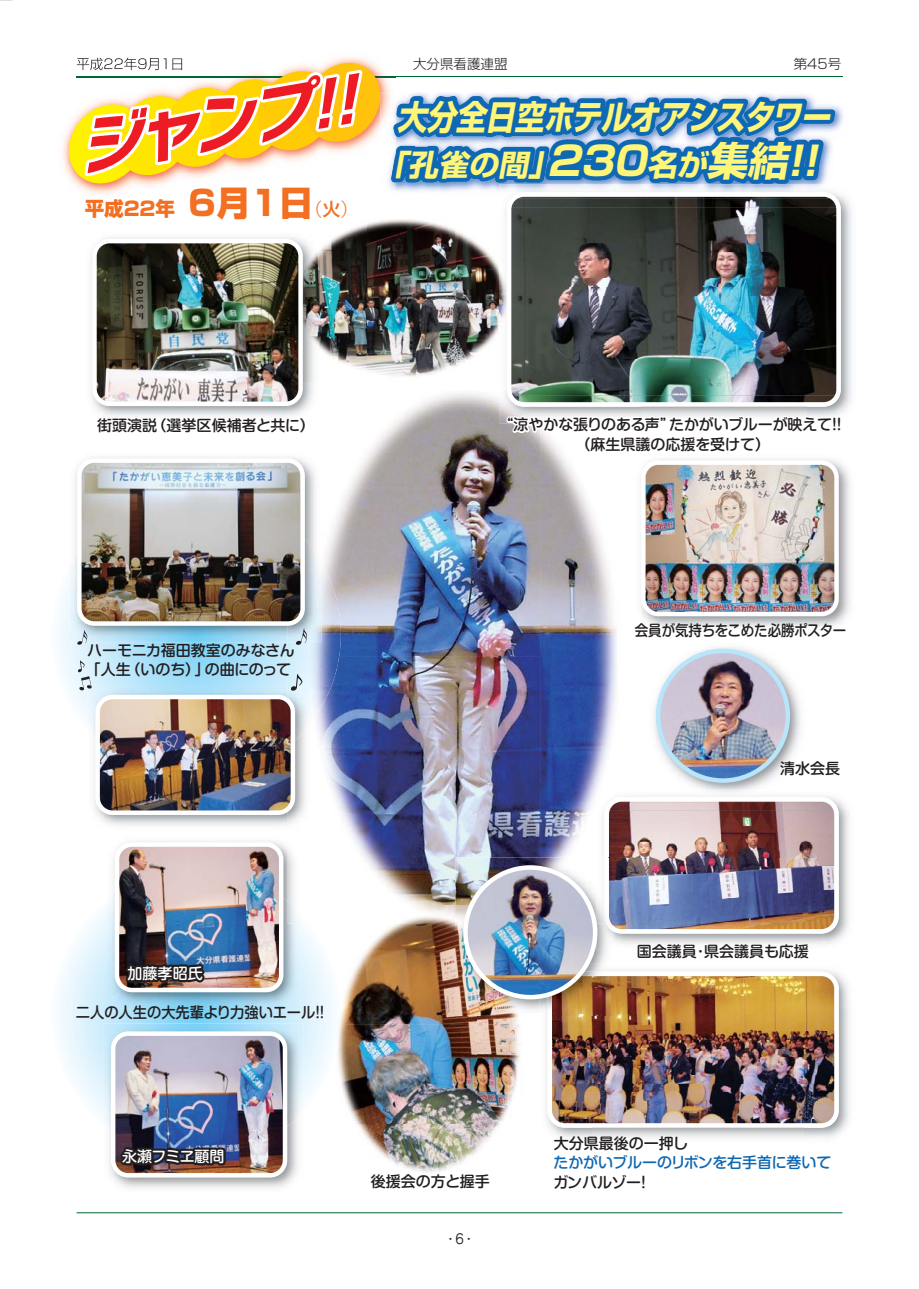
<style>
.page{position:relative;width:919px;height:1289px;background:#fff}
.page>*{position:absolute;margin:0;border:0;box-sizing:border-box;transform-origin:0 0}
.t1{font:italic 61.05px "Typelabo N Std Bold 90 msp RKSJ H";color:#ed1c24}
.t2{font:italic 34.05px "Shin Go Pro Bold 90 msp RKSJ H";color:#fff579;scale:.86 1}
.t3{font:italic 29.55px "Shin Go Pro Bold 90 msp RKSJ H";color:#fff579}
.t4{font:19.5px "Shin Go Pro Heavy 90 msp RKSJ H";color:#f36f21}
.t5{font:15px/19.5px "Shin M Go Pro Medium 90 msp RKSJ H";color:#231f20}
.t6{font:15px/19.5px "Shin M Go Pro Medium 90 msp RKSJ H";letter-spacing:-.01em;color:#0f68b3}
.t7{font:15px "Shin M Go Pro Medium 90 msp RKSJ H";color:#231f20;scale:.95 1}
.t8{font:15px "Shin M Go Pro Medium 90 msp RKSJ H";color:#231f20;scale:.9 1}
.t9{font:15px "Shin M Go Pro Medium 90 msp RKSJ H";letter-spacing:-.03em;color:#fff}
.t10{font:15px "Shin M Go Pro Medium 90 msp RKSJ H";color:#fff}
.t11{font:13.5px "Shin Go Pro Light 90 msp RKSJ H";color:#231f20}
.t12{font:13.5px "Jun 201 Pro Regular 90 msp RKSJ H";color:#231f20}
.s1{font-family:"Shin Go Pro Bold 90 msp RKSJ H"}
.s2{font-size:34.5px}
.s3{font-family:"Shin Go Pro Light 90 msp RKSJ H";font-size:18px}
.s4{font-family:"Shin Go Pro Medium 90 msp RKSJ H";font-size:18px}
.s5{font-size:39.9px}
.s6{color:#231f20}
</style>
<div class="page">
<img style="left:0;top:0;width:852px;height:1214px">
<p class="t1" style="left:69px;top:104px;width:301px;rotate:-10deg">ジャンプ<span class="s1">！！</span></p>
<p class="t4" style="left:85px;top:193px;width:275px">平成22年 <span class="s2">6月1日</span><span class="s3">（</span><span class="s4">火</span><span class="s3">）</span></p>
<p class="t11" style="left:793px;top:53px;width:49px">第45号</p>
<p class="t2" style="left:397px;top:90px;width:514px">大分全日空ホテルオアシスタワー</p>
<p class="t3" style="left:378px;top:141px;width:463px">「孔雀の間」<span class="s5">230</span>名が<span class="s5">集結！！</span></p>
<p class="t11" style="left:413px;top:53px;width:96px">大分県看護連盟</p>
<p class="t5" style="left:97px;top:414px;width:219px">街頭演説（選挙区候補者と共に）</p>
<p class="t5" style="left:498px;top:413px;width:345px;text-align:center">“涼やかな張りのある声”たかがいブルーが映えて!!（麻生県議の応援を受けて）</p>
<p class="t5" style="left:86px;top:638px;width:210px">ハーモニカ福田教室のみなさん「人生（いのち）」の曲にのって</p>
<p class="t8" style="left:634px;top:618px;width:236px">会員が気持ちをこめた必勝ポスター</p>
<p class="t5" style="left:780px;top:756px;width:61px">清水会長</p>
<p class="t10" style="left:128px;top:961px;width:77px">加藤孝昭氏</p>
<p class="t7" style="left:76px;top:999px;width:263px">二人の人生の大先輩より力強いエール!!</p>
<p class="t9" style="left:122px;top:1144px;width:104px">永瀬フミヱ顧問</p>
<p class="t5" style="left:371px;top:1169px;width:120px">後援会の方と握手</p>
<p class="t12" style="left:444px;top:1227px;width:33px">・6・</p>
<p class="t5" style="left:636px;top:939px;width:173px">国会議員･県会議員も応援</p>
<p class="t6" style="left:553px;top:1131px;width:279px"><span class="s6">大分県最後の一押し<br></span>たかがいブルーのリボンを右手首に巻いて<span class="s6">ガンバルゾー!</span></p>
</div>
